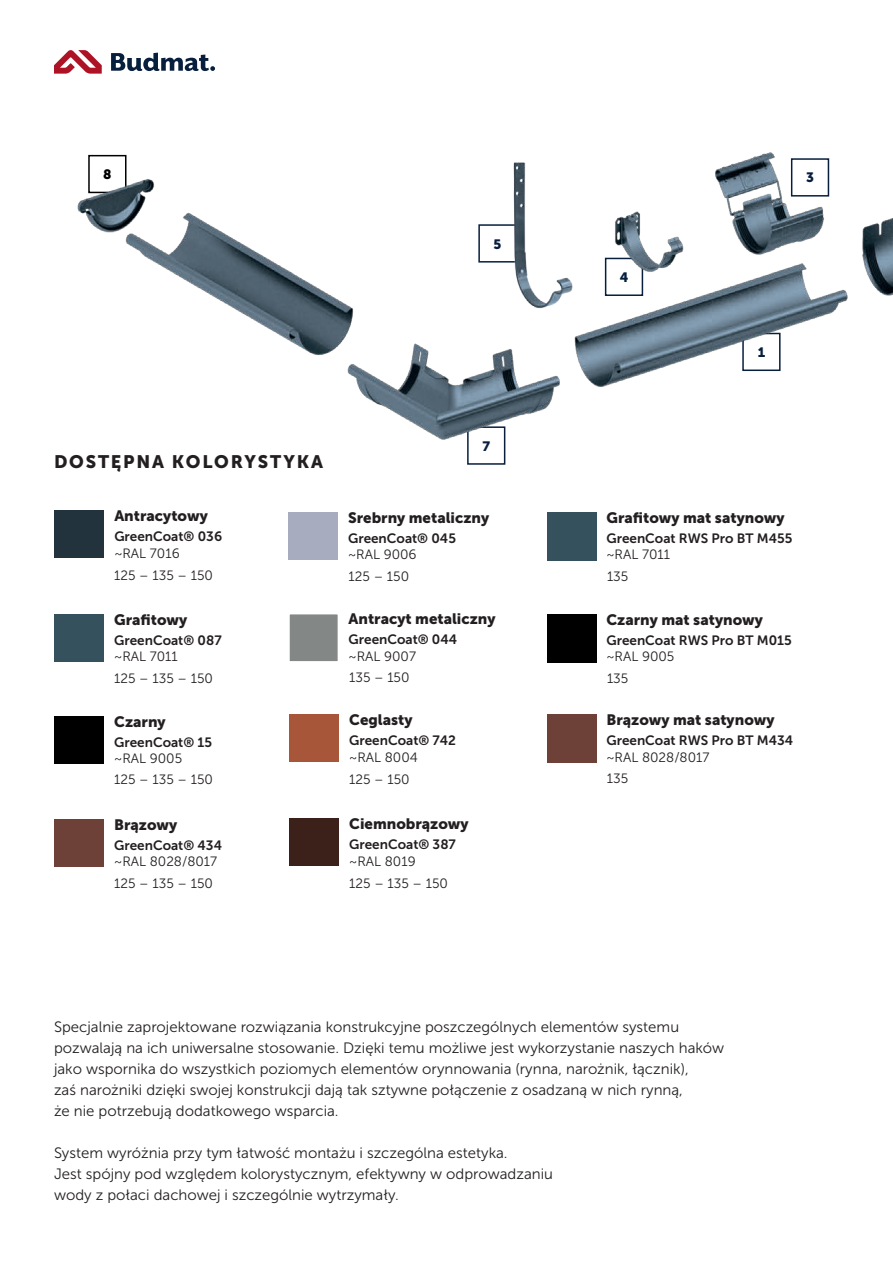
<style>
.page{position:relative;width:893px;height:1263px;background:#fff}
.page>*{position:absolute;margin:0;border:0;box-sizing:border-box;transform-origin:0 0}
.t1{font:18px "Museo Sans 900";letter-spacing:.1em;color:#231f20}
.t2{font:15px/21px "Museo Sans 300";color:#231f20}
.t3{font:15px "Museo Sans 900";color:#231f20}
.t4{font:13.5px "Museo Sans 300";color:#231f20}
.t5{font:13.5px "Museo Sans 700";color:#231f20}
.t6{font:13.5px "Museo Sans 900";color:#071e3d}
.t7{font:13.5px "Museo Sans 900";color:#000}
</style>
<div class="page">
<div style="left:54px;top:819px;width:50px;height:48px;background:#6d4137"></div>
<div style="left:54px;top:511px;width:50px;height:47px;background:#23333e"></div>
<div style="left:54px;top:614px;width:50px;height:48px;background:#35515d"></div>
<div style="left:54px;top:716px;width:50px;height:48px;background:#000001"></div>
<svg style="left:54px;top:50px;width:48px;height:24px"></svg>
<svg style="left:111px;top:53px;width:104px;height:18px"></svg>
<img style="left:55px;top:152px;width:838px;height:714px">
<p class="t7" style="left:103px;top:167px;width:10px">8</p>
<p class="t6" style="left:494px;top:236px;width:9px">5</p>
<p class="t6" style="left:620px;top:269px;width:10px">4</p>
<p class="t6" style="left:806px;top:170px;width:9px">3</p>
<p class="t6" style="left:758px;top:345px;width:9px">1</p>
<p class="t1" style="left:54px;top:451px;width:271px">DOSTĘPNA KOLORYSTYKA</p>
<p class="t3" style="left:114px;top:507px;width:95px">Antracytowy</p>
<p class="t5" style="left:114px;top:529px;width:109px">GreenCoat® 036</p>
<p class="t4" style="left:114px;top:546px;width:67px">~RAL 7016</p>
<p class="t4" style="left:114px;top:568px;width:100px">125 – 135 – 150</p>
<p class="t3" style="left:114px;top:611px;width:75px">Grafitowy</p>
<p class="t5" style="left:114px;top:633px;width:109px">GreenCoat® 087</p>
<p class="t4" style="left:114px;top:649px;width:65px">~RAL 7011</p>
<p class="t6" style="left:482px;top:438px;width:9px">7</p>
<p class="t3" style="left:348px;top:509px;width:143px">Srebrny metaliczny</p>
<p class="t5" style="left:348px;top:531px;width:109px">GreenCoat® 045</p>
<p class="t4" style="left:348px;top:547px;width:70px">~RAL 9006</p>
<p class="t3" style="left:606px;top:509px;width:180px">Grafitowy mat satynowy</p>
<p class="t5" style="left:606px;top:531px;width:188px">GreenCoat RWS Pro BT M455</p>
<p class="t4" style="left:606px;top:547px;width:65px">~RAL 7011</p>
<p class="t4" style="left:349px;top:569px;width:62px">125 – 150</p>
<p class="t4" style="left:607px;top:569px;width:23px">135</p>
<p class="t3" style="left:349px;top:610px;width:148px">Antracyt metaliczny</p>
<p class="t5" style="left:349px;top:632px;width:110px">GreenCoat® 044</p>
<p class="t4" style="left:349px;top:649px;width:69px">~RAL 9007</p>
<p class="t3" style="left:606px;top:611px;width:158px">Czarny mat satynowy</p>
<p class="t5" style="left:606px;top:633px;width:187px">GreenCoat RWS Pro BT M015</p>
<p class="t4" style="left:606px;top:649px;width:69px">~RAL 9005</p>
<p class="t4" style="left:114px;top:671px;width:100px">125 – 135 – 150</p>
<p class="t4" style="left:349px;top:670px;width:62px">135 – 150</p>
<p class="t4" style="left:607px;top:671px;width:23px">135</p>
<p class="t3" style="left:114px;top:713px;width:53px">Czarny</p>
<p class="t5" style="left:114px;top:735px;width:99px">GreenCoat® 15</p>
<p class="t4" style="left:114px;top:751px;width:69px">~RAL 9005</p>
<p class="t3" style="left:349px;top:711px;width:65px">Ceglasty</p>
<p class="t5" style="left:349px;top:733px;width:108px">GreenCoat® 742</p>
<p class="t4" style="left:349px;top:750px;width:70px">~RAL 8004</p>
<p class="t3" style="left:606px;top:711px;width:170px">Brązowy mat satynowy</p>
<p class="t5" style="left:606px;top:733px;width:188px">GreenCoat RWS Pro BT M434</p>
<p class="t4" style="left:606px;top:750px;width:105px">~RAL 8028/8017</p>
<p class="t4" style="left:114px;top:772px;width:100px">125 – 135 – 150</p>
<p class="t4" style="left:349px;top:772px;width:62px">125 – 150</p>
<p class="t4" style="left:607px;top:771px;width:23px">135</p>
<p class="t3" style="left:114px;top:816px;width:65px">Brązowy</p>
<p class="t5" style="left:114px;top:838px;width:109px">GreenCoat® 434</p>
<p class="t4" style="left:114px;top:854px;width:105px">~RAL 8028/8017</p>
<p class="t3" style="left:349px;top:815px;width:121px">Ciemnobrązowy</p>
<p class="t5" style="left:349px;top:837px;width:108px">GreenCoat® 387</p>
<p class="t4" style="left:349px;top:854px;width:68px">~RAL 8019</p>
<p class="t4" style="left:114px;top:876px;width:100px">125 – 135 – 150</p>
<p class="t4" style="left:349px;top:876px;width:100px">125 – 135 – 150</p>
<p class="t2" style="left:54px;top:1017px;width:672px">Specjalnie zaprojektowane rozwiązania konstrukcyjne poszczególnych elementów systemu pozwalają na ich uniwersalne stosowanie. Dzięki temu możliwe jest wykorzystanie naszych haków jako wspornika do wszystkich poziomych elementów orynnowania (rynna, narożnik, łącznik),<br>zaś narożniki dzięki swojej konstrukcji dają tak sztywne połączenie z osadzaną w nich rynną,<br>że nie potrzebują dodatkowego wsparcia.</p>
<p class="t2" style="left:54px;top:1143px;width:500px">System wyróżnia przy tym łatwość montażu i szczególna estetyka.<br>Jest spójny pod względem kolorystycznym, efektywny w odprowadzaniu wody z połaci dachowej i szczególnie wytrzymały.</p>
</div>
